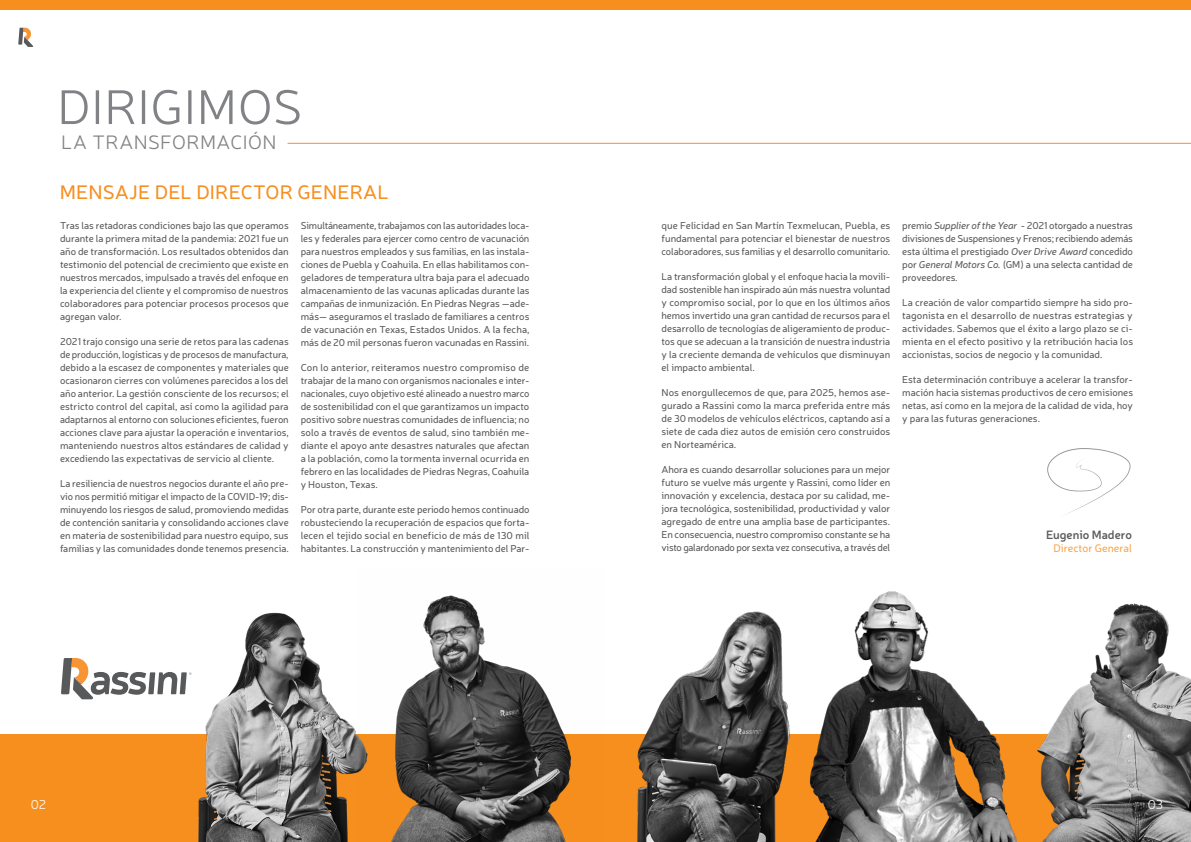
<style>
.page{position:relative;width:1191px;height:842px;background:#fff}
.page>*{position:absolute;margin:0;border:0;box-sizing:border-box;transform-origin:0 0}
.t1{font:300 49px "Neris";letter-spacing:.015em;color:#808285}
.t2{font:19.6px "Neris";letter-spacing:.01em;color:#f78f1f}
.t3{font:300 19.6px "Neris";letter-spacing:.02em;color:#808285}
.t4{font:300 13px "Neris";color:#fff}
.t5{font:600 12px "Neris";color:#58595b}
.t6{font:11px "Neris";color:#f9a54b}
.t7{font:10px/13px "Neris";letter-spacing:-.005em;color:#58595b;text-align:justify}
.s1{font-style:italic}
</style>
<div class="page">
<div style="left:0;top:735px;width:1191px;height:107px;background:#f78f1f"></div>
<hr style="left:287px;top:143px;width:904px;height:1px;background:#f78f1f">
<img style="left:167px;top:612px;width:190px;height:230px">
<img style="left:357px;top:595px;width:240px;height:247px">
<img style="left:849px;top:591px;width:144px;height:251px">
<img style="left:597px;top:611px;width:252px;height:231px">
<svg style="left:61px;top:658px;width:130px;height:41px"></svg>
<img style="left:993px;top:603px;width:198px;height:239px">
<svg style="left:1047px;top:448px;width:83px;height:67px"></svg>
<div style="left:0;top:0;width:1191px;height:10px;background:#f78f1f"></div>
<svg style="left:18px;top:28px;width:15px;height:19px"></svg>
<h1 class="t1" style="left:57px;top:76px;width:247px">DIRIGIMOS</h1>
<h2 class="t3" style="left:61px;top:130px;width:217px">LA TRANSFORMACIÓN</h2>
<h2 class="t2" style="left:60px;top:179px;width:331px">MENSAJE DEL DIRECTOR GENERAL</h2>
<p class="t7" style="left:60px;top:218px;width:230px">Tras las retadoras condiciones bajo las que operamos durante la primera mitad de la pandemia: 2021 fue un año de transformación. Los resultados obtenidos dan testimonio del potencial de crecimiento que existe en nuestros mercados, impulsado a través del enfoque en la experiencia del cliente y el compromiso de nuestros colaboradores para potenciar procesos procesos que agregan valor.</p>
<p class="t7" style="left:60px;top:334px;width:230px">2021 trajo consigo una serie de retos para las cadenas de producción, logísticas y de procesos de manufactura, debido a la escasez de componentes y materiales que ocasionaron cierres con volúmenes parecidos a los del año anterior. La gestión consciente de los recursos; el estricto control del capital, así como la agilidad para adaptarnos al entorno con soluciones eficientes, fueron acciones clave para ajustar la operación e inventarios, manteniendo nuestros altos estándares de calidad y excediendo las expectativas de servicio al cliente.</p>
<p class="t7" style="left:60px;top:476px;width:230px">La resiliencia de nuestros negocios durante el año pre&shy;vio nos permitió mitigar el impacto de la COVID-19; dis&shy;minuyendo los riesgos de salud, promoviendo medidas de contención sanitaria y consolidando acciones clave en materia de sostenibilidad para nuestro equipo, sus familias y las comunidades donde tenemos presencia.</p>
<p class="t7" style="left:301px;top:218px;width:230px">Simultáneamente, trabajamos con las autoridades loca&shy;les y federales para ejercer como centro de vacunación para nuestros empleados y sus familias, en las instala&shy;ciones de Puebla y Coahuila. En ellas habilitamos con&shy;geladores de temperatura ultra baja para el adecuado almacenamiento de las vacunas aplicadas durante las campañas de inmunización. En Piedras Negras —ade&shy;más— aseguramos el traslado de familiares a centros de vacunación en Texas, Estados Unidos. A la fecha, más de 20 mil personas fueron vacunadas en Rassini.</p>
<p class="t7" style="left:301px;top:360px;width:230px">Con lo anterior, reiteramos nuestro compromiso de trabajar de la mano con organismos nacionales e inter&shy;nacionales, cuyo objetivo esté alineado a nuestro marco de sostenibilidad con el que garantizamos un impacto positivo sobre nuestras comunidades de influencia; no solo a través de eventos de salud, sino también me&shy;diante el apoyo ante desastres naturales que afectan a la población, como la tormenta invernal ocurrida en febrero en las localidades de Piedras Negras, Coahuila y Houston, Texas.</p>
<p class="t7" style="left:301px;top:502px;width:230px">Por otra parte, durante este periodo hemos continuado robusteciendo la recuperación de espacios que forta&shy;lecen el tejido social en beneficio de más de 130 mil habitantes. La construcción y mantenimiento del Par-</p>
<p class="t7" style="left:661px;top:218px;width:230px">que Felicidad en San Martín Texmelucan, Puebla, es fundamental para potenciar el bienestar de nuestros colaboradores, sus familias y el desarrollo comunitario.</p>
<p class="t7" style="left:661px;top:269px;width:230px">La transformación global y el enfoque hacia la movili&shy;dad sostenible han inspirado aún más nuestra voluntad y compromiso social, por lo que en los últimos años hemos invertido una gran cantidad de recursos para el desarrollo de tecnologías de aligeramiento de produc&shy;tos que se adecuan a la transición de nuestra industria y la creciente demanda de vehículos que disminuyan el impacto ambiental.</p>
<p class="t7" style="left:661px;top:385px;width:230px">Nos enorgullecemos de que, para 2025, hemos ase&shy;gurado a Rassini como la marca preferida entre más de 30 modelos de vehículos eléctricos, captando así a siete de cada diez autos de emisión cero construidos en Norteamérica.</p>
<p class="t7" style="left:661px;top:462px;width:230px">Ahora es cuando desarrollar soluciones para un mejor futuro se vuelve más urgente y Rassini, como líder en innovación y excelencia, destaca por su calidad, me&shy;jora tecnológica, sostenibilidad, productividad y valor agregado de entre una amplia base de participantes.<br>En consecuencia, nuestro compromiso constante se ha visto galardonado por sexta vez consecutiva, a través del</p>
<p class="t7" style="left:902px;top:218px;width:232px">premio <span class="s1">Supplier of the Year</span> - 2021 otorgado a nuestras divisiones de Suspensiones y Frenos; recibiendo además esta última el prestigiado <span class="s1">Over Drive Award</span> concedido por <span class="s1">General Motors Co.</span> (GM) a una selecta cantidad de proveedores.</p>
<p class="t7" style="left:902px;top:295px;width:232px">La creación de valor compartido siempre ha sido pro&shy;tagonista en el desarrollo de nuestras estrategias y actividades. Sabemos que el éxito a largo plazo se ci&shy;mienta en el efecto positivo y la retribución hacia los accionistas, socios de negocio y la comunidad.</p>
<p class="t7" style="left:902px;top:372px;width:232px">Esta determinación contribuye a acelerar la transfor&shy;mación hacia sistemas productivos de cero emisiones netas, así como en la mejora de la calidad de vida, hoy y para las futuras generaciones.</p>
<p class="t5" style="left:1046px;top:527px;width:87px">Eugenio Madero</p>
<p class="t6" style="left:1053px;top:541px;width:80px">Director General</p>
<h3 class="t4" style="left:31px;top:796px;width:17px">02</h3>
<h3 class="t4" style="left:1147px;top:796px;width:17px">03</h3>
</div>
